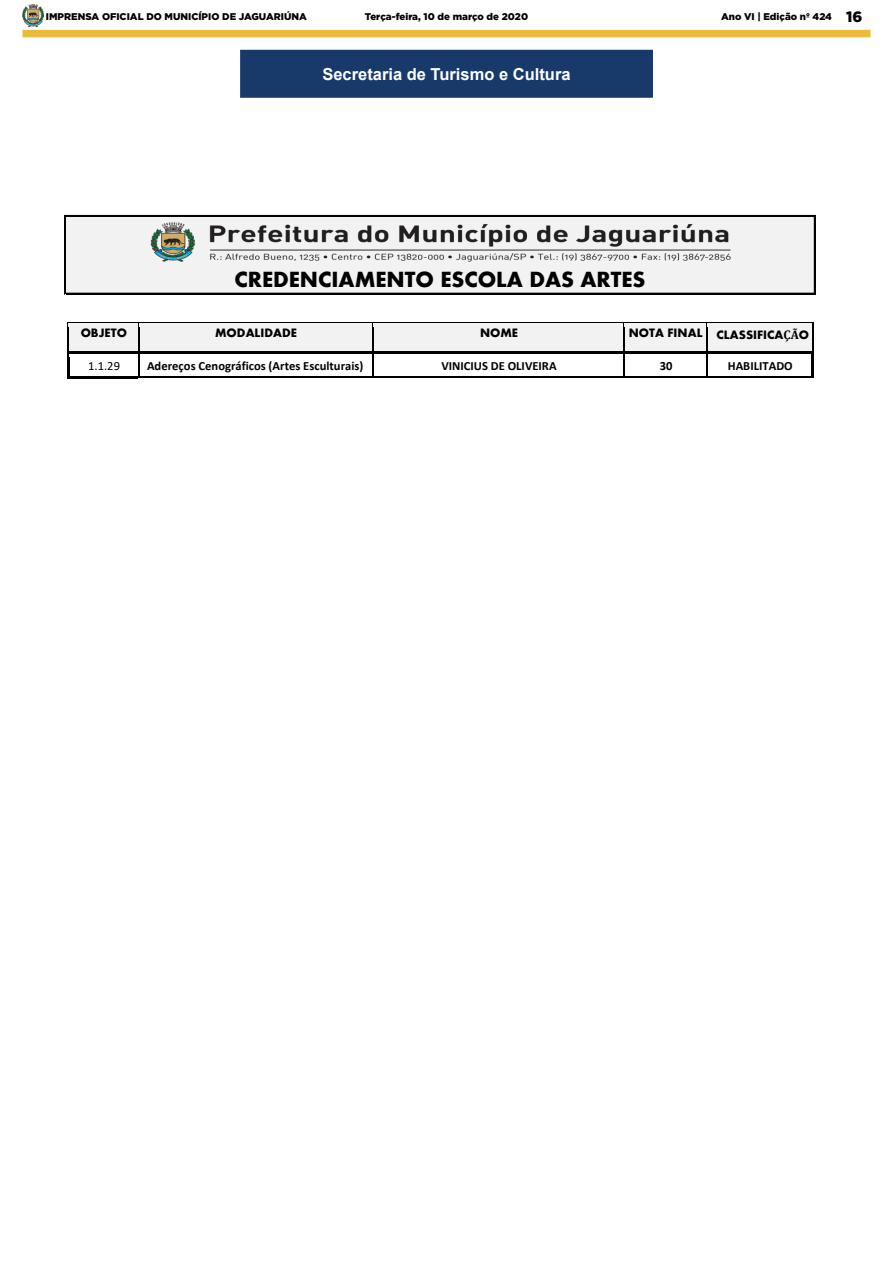
<style>
.page{position:relative;width:893px;height:1263px;background:#fff}
.page>*{position:absolute;margin:0;border:0;box-sizing:border-box;transform-origin:0 0}
.t1{font:700 22.65px "Aharoni";color:#000}
.t2{font:700 16.5px "Arial";color:#fff}
.t3{font:700 12.6px "Calibri";color:#000}
.t4{font:700 12.6px "Aharoni";color:#000}
.t5{font:12.6px "Calibri";color:#000}
.t6{font:900 9.75px "Gotham";color:#000}
.s1{font-size:15px}
.s2{font-family:"Cambria"}
</style>
<div class="page">
<div style="left:22px;top:30px;width:848px;height:7px;background:#eaba39"></div>
<img style="left:22px;top:5px;width:21px;height:22px">
<div style="left:241px;top:50px;width:411px;height:47px;background:#173a6b"></div>
<div style="left:240px;top:50px;width:413px;height:48px;border:1px solid #173a6b"></div>
<div style="left:69px;top:323px;width:69px;height:28px;background:#f2f2f2"></div>
<div style="left:139px;top:323px;width:233px;height:28px;background:#f2f2f2"></div>
<div style="left:373px;top:323px;width:250px;height:28px;background:#f2f2f2"></div>
<div style="left:625px;top:323px;width:81px;height:28px;background:#f2f2f2"></div>
<div style="left:707px;top:323px;width:105px;height:28px;background:#f2f2f2"></div>
<hr style="left:69px;top:322px;width:69px;height:1px;background:#000">
<hr style="left:139px;top:322px;width:233px;height:1px;background:#000">
<hr style="left:373px;top:322px;width:250px;height:1px;background:#000">
<hr style="left:625px;top:322px;width:81px;height:1px;background:#000">
<hr style="left:707px;top:322px;width:105px;height:1px;background:#000">
<hr style="left:623px;top:327px;width:2px;height:24px;background:#000">
<hr style="left:72px;top:351px;width:66px;height:3px;background:#000">
<hr style="left:140px;top:351px;width:232px;height:3px;background:#000">
<hr style="left:374px;top:351px;width:249px;height:3px;background:#000">
<hr style="left:626px;top:351px;width:80px;height:3px;background:#000">
<hr style="left:708px;top:351px;width:103px;height:3px;background:#000">
<svg style="left:811px;top:322px;width:3px;height:36px"></svg>
<svg style="left:67px;top:322px;width:5px;height:57px"></svg>
<hr style="left:69px;top:376px;width:69px;height:3px;background:#000">
<svg style="left:138px;top:322px;width:2px;height:55px"></svg>
<hr style="left:139px;top:376px;width:233px;height:1px;background:#000">
<svg style="left:372px;top:322px;width:2px;height:55px"></svg>
<hr style="left:373px;top:376px;width:250px;height:1px;background:#000">
<svg style="left:623px;top:351px;width:3px;height:26px"></svg>
<hr style="left:625px;top:376px;width:81px;height:1px;background:#000">
<svg style="left:706px;top:322px;width:2px;height:55px"></svg>
<hr style="left:707px;top:376px;width:104px;height:1px;background:#000">
<hr style="left:811px;top:358px;width:3px;height:18px;background:#000">
<div style="left:66px;top:217px;width:749px;height:77px;background:#f2f2f2"></div>
<img style="left:234px;top:292px;width:548px;height:3px">
<hr style="left:64px;top:215px;width:2px;height:79px;background:#000">
<hr style="left:814px;top:217px;width:1px;height:77px;background:#000">
<hr style="left:66px;top:215px;width:749px;height:2px;background:#000">
<hr style="left:66px;top:293px;width:749px;height:1px;background:#000">
<img style="left:150px;top:222px;width:581px;height:40px">
<p class="t6" style="left:46px;top:10px;width:262px">IMPRENSA OFICIAL DO MUNICÍPIO DE JAGUARIÚNA</p>
<p class="t6" style="left:365px;top:10px;width:165px">Terça-feira, 10 de março de 2020</p>
<p class="t6" style="left:721px;top:10px;width:143px">Ano VI | Edição nº 424 <span class="s1">16</span></p>
<p class="t2" style="left:322px;top:62px;width:250px">Secretaria de Turismo e Cultura</p>
<p class="t1" style="left:234px;top:266px;width:413px">CREDENCIAMENTO ESCOLA DAS ARTES</p>
<p class="t4" style="left:81px;top:325px;width:48px">OBJETO</p>
<p class="t4" style="left:215px;top:325px;width:83px">MODALIDADE</p>
<p class="t4" style="left:480px;top:325px;width:40px">NOME</p>
<p class="t4" style="left:629px;top:327px;width:182px">NOTA FINAL CLASSIFICA<span class="s2">ÇÃ</span>O</p>
<p class="t5" style="left:88px;top:357px;width:33px">1.1.29</p>
<p class="t3" style="left:147px;top:357px;width:218px">Adereços Cenográficos (Artes Esculturais)</p>
<p class="t3" style="left:441px;top:357px;width:117px">VINICIUS DE OLIVEIRA</p>
<p class="t3" style="left:660px;top:357px;width:14px">30</p>
<p class="t3" style="left:728px;top:357px;width:66px">HABILITADO</p>
</div>
